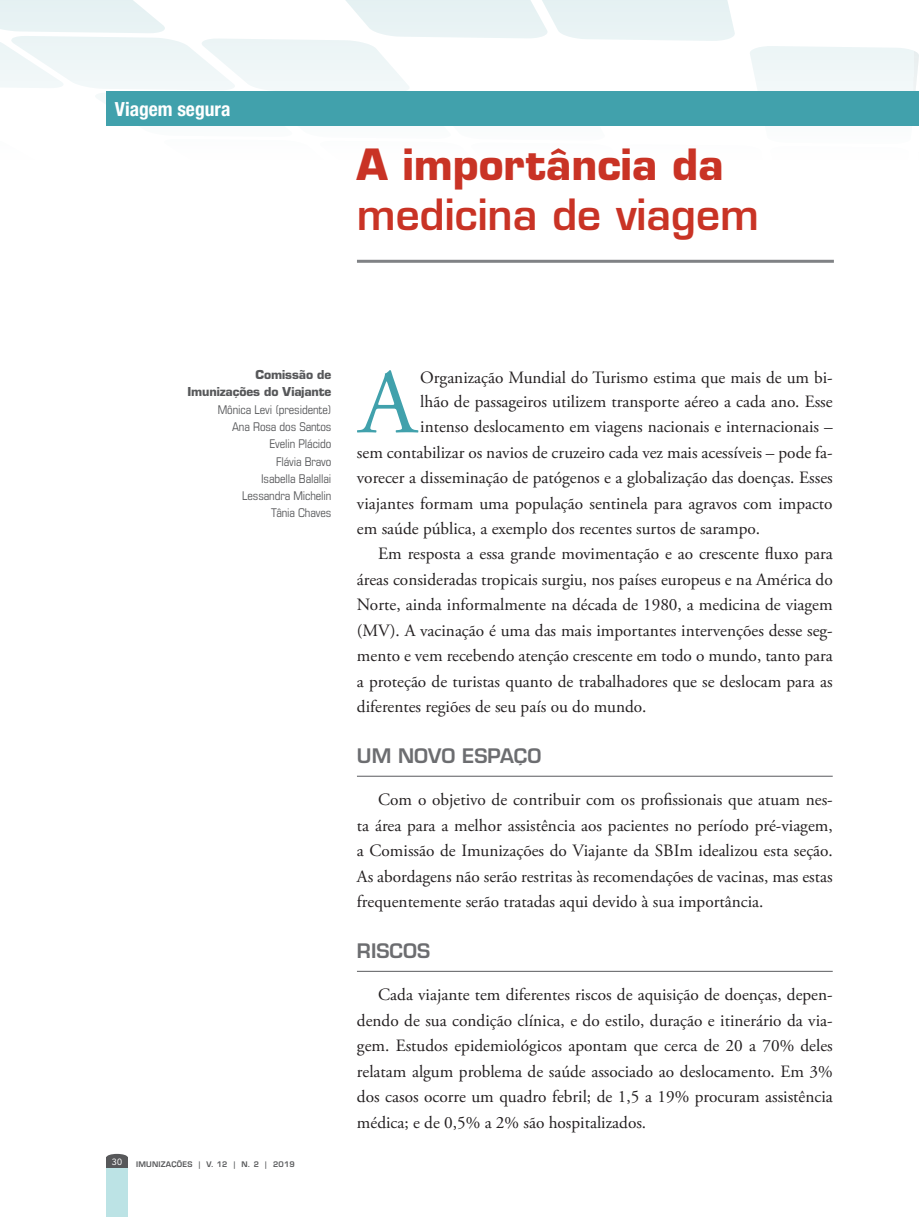
<style>
.page{position:relative;width:919px;height:1217px;background:#fff}
.page>*{position:absolute;margin:0;border:0;box-sizing:border-box;transform-origin:0 0}
.t1{font:91.95px "Adobe Garamond Pro";color:#41a1ac}
.t2{font:600 42px "Eurostile LT Std";color:#c93325}
.t3{font:700 42px "Eurostile LT Std";color:#c93325}
.t4{font:600 19.5px "Eurostile LT Std";color:#6c6d70}
.t5{font:700 condensed 19.5px "Helvetica Neue LT Std";color:#fff}
.t6{font:17.25px/25.3px "Adobe Garamond Pro";color:#231f20;text-align:justify}
.t7{font:condensed 12px/17.2px "Eurostile LT Std";letter-spacing:-.01em;color:#57585a;text-align:right}
.t8{font:700 12px/17.2px "Eurostile LT Std";letter-spacing:-.01em;color:#57585a;text-align:right}
.t9{font:9px "Avenir";color:#fff}
.t10{font:600 7.5px "Eurostile LT Std";letter-spacing:.03em;color:#57585a}
</style>
<div class="page">
<div style="left:106px;top:1156px;width:22px;height:60px;background:#bce3e5"></div>
<svg style="left:107px;top:1153px;width:20px;height:3px"></svg>
<div style="left:106px;top:1156px;width:22px;height:11px;background:#57585a"></div>
<svg style="left:0;top:0;width:918px;height:101px"></svg>
<img style="left:911px;top:0;width:7px;height:86px">
<div style="left:106px;top:92px;width:800px;height:34px;background:#41a1ac"></div>
<div style="left:906px;top:92px;width:12px;height:34px;background:#41a1ac"></div>
<hr style="left:357px;top:260px;width:476px;height:3px;background:#808285">
<hr style="left:357px;top:775px;width:475px;height:1px;background:#6c6d70">
<hr style="left:357px;top:970px;width:475px;height:1px;background:#6c6d70">
<p class="t5" style="left:115px;top:97px;width:117px">Viagem segura</p>
<h2 class="t3" style="left:357px;top:139px;width:368px">A importância da</h2>
<h2 class="t2" style="left:357px;top:188px;width:403px">medicina de viagem</h2>
<p class="t8" style="left:187px;top:366px;width:145px">Comissão de<br>Imunizações do Viajante</p>
<p class="t7" style="left:218px;top:400px;width:115px">Mônica Levi (presidente)<br>Ana Rosa dos Santos<br>Evelin Plácido<br>Flávia Bravo<br>Isabella Balallai<br>Lessandra Michelin<br>Tânia Chaves</p>
<p class="t9" style="left:112px;top:1156px;width:12px">30</p>
<p class="t10" style="left:136px;top:1159px;width:160px">IMUNIZAÇÕES | V. 12 | N. 2 | 2019</p>
<h1 class="t1" style="left:359px;top:348px;width:59px">A</h1>
<p class="t6" style="left:420px;top:365px;width:414px">Organização Mundial do Turismo estima que mais de um bi-</p>
<p class="t6" style="left:420px;top:390px;width:414px">lhão de passageiros utilizem transporte aéreo a cada ano. Esse</p>
<p class="t6" style="left:420px;top:414px;width:414px">intenso deslocamento em viagens nacionais e internacionais –</p>
<p class="t6" style="left:357px;top:440px;width:477px">sem contabilizar os navios de cruzeiro cada vez mais acessíveis – pode fa-</p>
<p class="t6" style="left:357px;top:465px;width:477px">vorecer a disseminação de patógenos e a globalização das doenças. Esses</p>
<p class="t6" style="left:357px;top:491px;width:477px">viajantes formam uma população sentinela para agravos com impacto</p>
<p class="t6" style="left:357px;top:516px;width:404px">em saúde pública, a exemplo dos recentes surtos de sarampo.</p>
<p class="t6" style="left:378px;top:541px;width:456px">Em resposta a essa grande movimentação e ao crescente fluxo para</p>
<p class="t6" style="left:357px;top:567px;width:477px">áreas consideradas tropicais surgiu, nos países europeus e na América do</p>
<p class="t6" style="left:357px;top:592px;width:477px">Norte, ainda informalmente na década de 1980, a medicina de viagem</p>
<p class="t6" style="left:357px;top:618px;width:477px">(MV). A vacinação é uma das mais importantes intervenções desse seg-</p>
<p class="t6" style="left:357px;top:643px;width:477px">mento e vem recebendo atenção crescente em todo o mundo, tanto para</p>
<p class="t6" style="left:357px;top:668px;width:477px">a proteção de turistas quanto de trabalhadores que se deslocam para as</p>
<p class="t6" style="left:357px;top:694px;width:291px">diferentes regiões de seu país ou do mundo.</p>
<p class="t4" style="left:357px;top:743px;width:186px">UM NOVO ESPAÇO</p>
<p class="t6" style="left:357px;top:787px;width:477px;text-indent:21px">Com o objetivo de contribuir com os profissionais que atuam nes&shy;ta área para a melhor assistência aos pacientes no período pré-viagem, a Comissão de Imunizações do Viajante da SBIm idealizou esta seção.<br>As abordagens não serão restritas às recomendações de vacinas, mas estas frequentemente serão tratadas aqui devido à sua importância.</p>
<p class="t4" style="left:357px;top:938px;width:75px">RISCOS</p>
<p class="t6" style="left:357px;top:982px;width:477px;text-indent:21px">Cada viajante tem diferentes riscos de aquisição de doenças, depen&shy;dendo de sua condição clínica, e do estilo, duração e itinerário da via&shy;gem. Estudos epidemiológicos apontam que cerca de 20 a 70% deles relatam algum problema de saúde associado ao deslocamento. Em 3% dos casos ocorre um quadro febril; de 1,5 a 19% procuram assistência médica; e de 0,5% a 2% são hospitalizados.</p>
</div>
